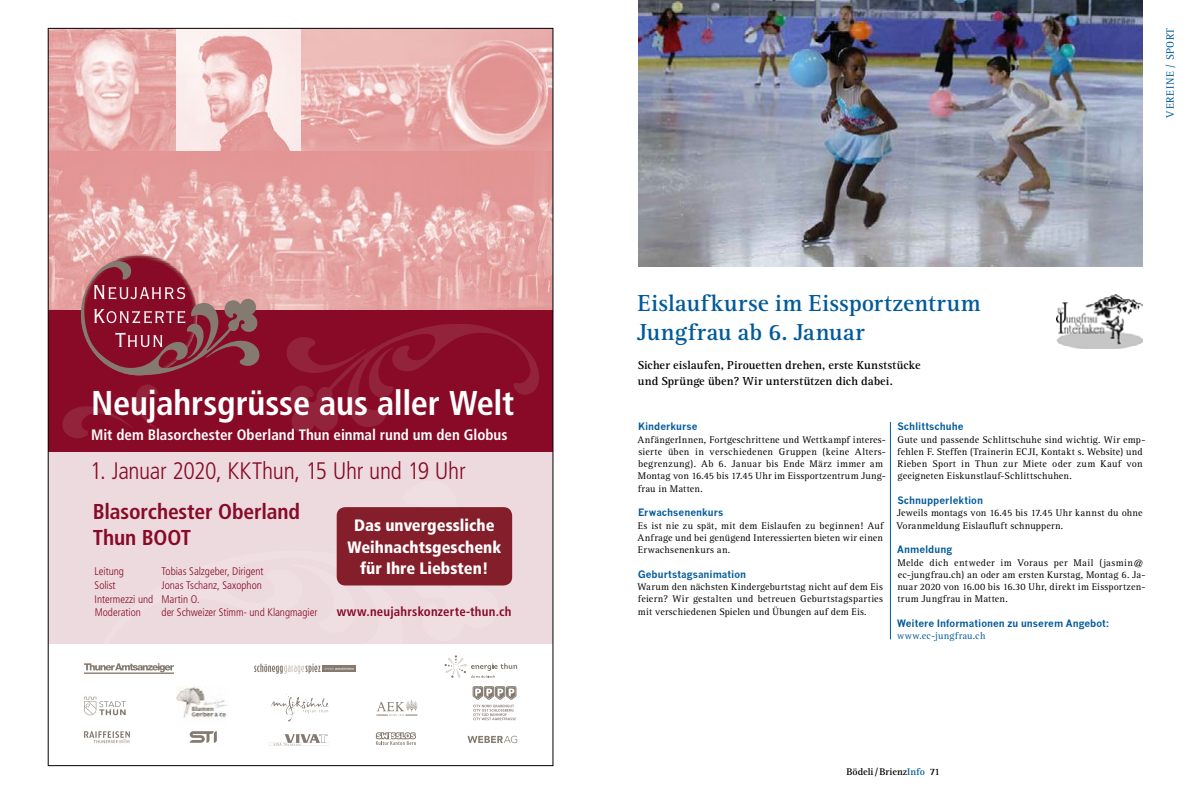
<style>
.page{position:relative;width:1191px;height:794px;background:#fff}
.page>*{position:absolute;margin:0;border:0;box-sizing:border-box;transform-origin:0 0}
.t1{font:700 condensed 34.4px "Frutiger";letter-spacing:-.005em;color:#fff}
.t2{font:700 24px/28.7px "Rotis Serif";letter-spacing:.005em;color:#005a9a}
.t3{font:300 condensed 23.9px "Frutiger";letter-spacing:-.015em;color:#880a26}
.t4{font:700 condensed 21.5px/25.8px "Frutiger";letter-spacing:-.005em;color:#880a26}
.t5{font:900 condensed 16.5px/21.1px "Frutiger";color:#fff;text-align:center}
.t6{font:700 condensed 15.1px "Frutiger";color:#fff}
.t7{font:700 condensed 12.9px "Frutiger";letter-spacing:.015em;color:#880a26}
.t8{font:700 12px/16.4px "Rotis Serif";letter-spacing:.01em;color:#000}
.t9{font:300 condensed 11px/13.9px "Frutiger";letter-spacing:-.005em;color:#880a26}
.t10{font:11px "Rotis Serif";letter-spacing:.045em;color:#005a9a}
.t11{font:10px/12.3px "Rotis Serif";letter-spacing:.02em;color:#000}
.t12{font:700 10px "News Gothic";color:#005a9a}
.t13{font:700 10px "Rotis Serif";color:#000}
.t14{font:10px "Rotis Serif";letter-spacing:.03em;color:#005a9a}
.s1{color:#005a9a}
</style>
<div class="page">
<img style="left:50px;top:30px;width:501px;height:280px">
<div style="left:48px;top:447px;width:505px;height:257px;background:#eddade"></div>
<div style="left:48px;top:310px;width:505px;height:142px;background:#880a26"></div>
<div style="left:48px;top:644px;width:505px;height:121px;background:#fff"></div>
<svg style="left:287px;top:324px;width:252px;height:109px"></svg>
<svg style="left:62px;top:385px;width:96px;height:53px"></svg>
<img style="left:81px;top:254px;width:116px;height:6px">
<svg style="left:81px;top:260px;width:178px;height:115px"></svg>
<div style="left:337px;top:507px;width:175px;height:78px;background:#841e2a;border-radius:9px"></div>
<svg style="left:270px;top:694px;width:59px;height:27px"></svg>
<svg style="left:84px;top:697px;width:42px;height:18px"></svg>
<svg style="left:84px;top:663px;width:90px;height:11px"></svg>
<svg style="left:473px;top:686px;width:43px;height:34px"></svg>
<img style="left:176px;top:686px;width:52px;height:32px">
<svg style="left:269px;top:734px;width:61px;height:11px"></svg>
<svg style="left:467px;top:735px;width:50px;height:8px"></svg>
<svg style="left:376px;top:732px;width:40px;height:13px"></svg>
<svg style="left:376px;top:699px;width:42px;height:17px"></svg>
<svg style="left:190px;top:731px;width:27px;height:12px"></svg>
<svg style="left:444px;top:655px;width:73px;height:22px"></svg>
<svg style="left:84px;top:731px;width:46px;height:12px"></svg>
<div style="left:323px;top:665px;width:33px;height:7px;background:#857a70"></div>
<svg style="left:254px;top:663px;width:100px;height:10px"></svg>
<img style="left:638px;top:0;width:504px;height:266px">
<hr style="left:890px;top:422px;width:1px;height:217px;background:#005a9a">
<img style="left:1056px;top:295px;width:86px;height:53px">
<h1 class="t1" style="left:91px;top:383px;width:425px">Neujahrsgrüsse aus aller Welt</h1>
<h3 class="t6" style="left:91px;top:426px;width:418px">Mit dem Blasorchester Oberland Thun einmal rund um den Globus</h3>
<h3 class="t3" style="left:90px;top:457px;width:377px">1. Januar 2020, KKThun, 15 Uhr und 19 Uhr</h3>
<h3 class="t4" style="left:93px;top:498px;width:209px">Blasorchester Oberland<br>Thun BOOT</h3>
<h3 class="t5" style="left:347px;top:515px;width:155px">Das unvergessliche<br>Weihnachtsgeschenk für Ihre Liebsten!</h3>
<p class="t9" style="left:95px;top:564px;width:31px">Leitung</p>
<p class="t9" style="left:162px;top:564px;width:104px">Tobias Salzgeber, Dirigent</p>
<p class="t9" style="left:95px;top:578px;width:23px">Solist</p>
<p class="t9" style="left:95px;top:578px;width:169px;text-indent:67px">Jonas Tschanz, Saxophon<br>Intermezzi und Martin O.<br>Moderation</p>
<p class="t9" style="left:162px;top:606px;width:157px">der Schweizer Stimm- und Klangmagier</p>
<p class="t7" style="left:337px;top:604px;width:176px">www.neujahrskonzerte-thun.ch</p>
<p class="t10" style="left:1164px;top:118px;width:91px;rotate:-90deg">VEREINE / SPORT</p>
<h2 class="t2" style="left:637px;top:289px;width:345px">Eislaufkurse im Eissportzentrum<br>Jungfrau ab 6. Januar</h2>
<p class="t8" style="left:638px;top:357px;width:284px">Sicher eislaufen, Pirouetten drehen, erste Kunststücke und Sprünge üben? Wir unterstützen dich dabei.</p>
<p class="t12" style="left:638px;top:420px;width:61px">Kinderkurse</p>
<p class="t11" style="left:637px;top:433px;width:250px">AnfängerInnen, Fortgeschrittene und Wettkampf interes&shy;sierte üben in verschiedenen Gruppen (keine Alters&shy;begrenzung). Ab 6. Januar bis Ende März immer am Montag von 16.45 bis 17.45 Uhr im Eissportzentrum Jung&shy;frau in Matten.</p>
<p class="t12" style="left:638px;top:506px;width:87px">Erwachsenenkurs</p>
<p class="t11" style="left:637px;top:519px;width:247px;text-align:justify">Es ist nie zu spät, mit dem Eislaufen zu beginnen! Auf Anfrage und bei genügend Interessierten bieten wir einen Erwachsenenkurs an.</p>
<p class="t12" style="left:638px;top:568px;width:109px">Geburtstagsanimation</p>
<p class="t11" style="left:637px;top:581px;width:247px;text-align:justify">Warum den nächsten Kindergeburtstag nicht auf dem Eis feiern? Wir gestalten und betreuen Geburtstagsparties mit verschiedenen Spielen und Übungen auf dem Eis.</p>
<p class="t12" style="left:897px;top:420px;width:68px">Schlittschuhe</p>
<p class="t11" style="left:897px;top:433px;width:250px">Gute und passende Schlittschuhe sind wichtig. Wir emp&shy;fehlen F. Steffen (Trainerin ECJI, Kontakt s. Website) und Rieben Sport in Thun zur Miete oder zum Kauf von geeigneten Eiskunstlauf-Schlittschuhen.</p>
<p class="t12" style="left:897px;top:494px;width:87px">Schnupperlektion</p>
<p class="t11" style="left:896px;top:507px;width:248px">Jeweils montags von 16.45 bis 17.45 Uhr kannst du ohne<br>Voranmeldung Eislaufluft schnuppern.</p>
<p class="t12" style="left:897px;top:543px;width:56px">Anmeldung</p>
<p class="t11" style="left:897px;top:556px;width:250px">Melde dich entweder im Voraus per Mail (jasmin@ ec-jungfrau.ch) an oder am ersten Kurstag, Montag 6. Ja&shy;nuar 2020 von 16.00 bis 16.30 Uhr, direkt im Eissportzen&shy;trum Jungfrau in Matten.</p>
<p class="t12" style="left:897px;top:617px;width:214px">Weitere Informationen zu unserem Angebot:</p>
<p class="t14" style="left:897px;top:630px;width:90px">www.ec-jungfrau.ch</p>
<p class="t13" style="left:846px;top:765px;width:95px">Bödeli/Brienz<span class="s1">Info</span> 71</p>
</div>
